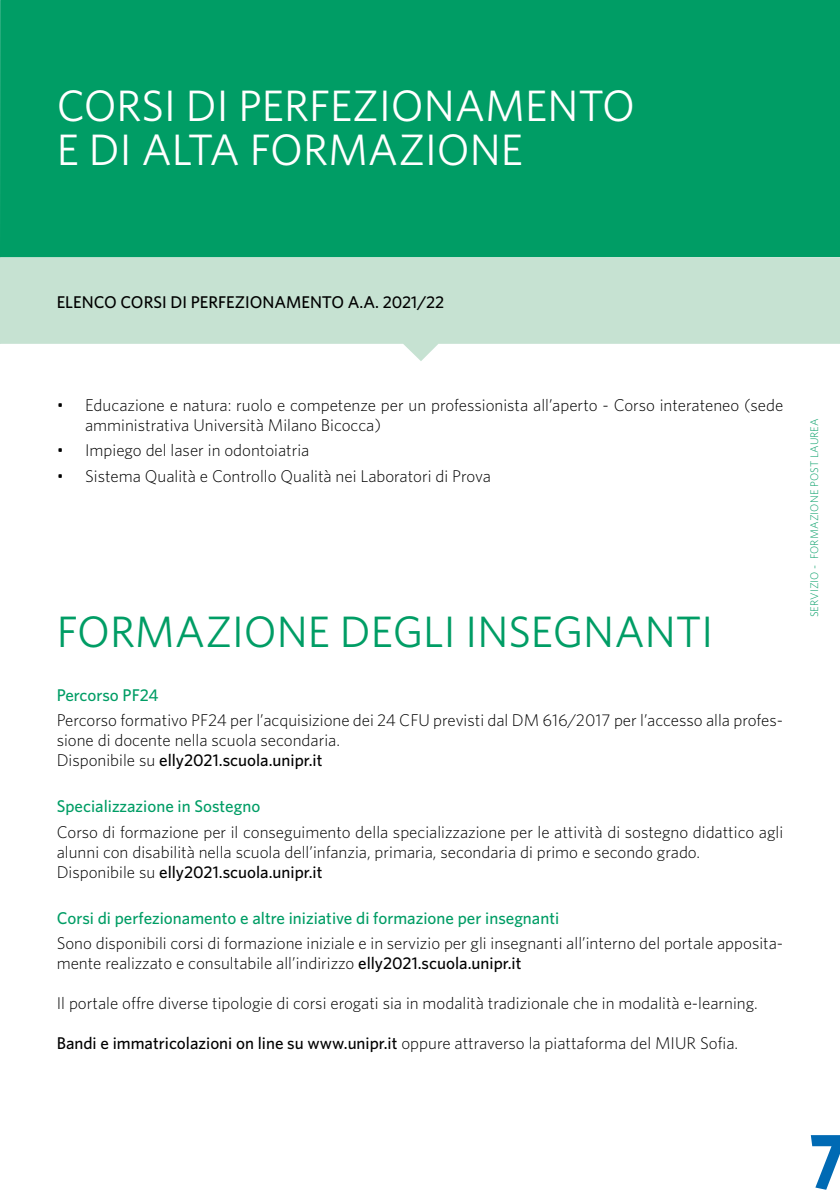
<style>
.page{position:relative;width:840px;height:1191px;background:#fff}
.page>*{position:absolute;margin:0;border:0;box-sizing:border-box;transform-origin:0 0}
.t1{font:700 80px "Whitney";color:#006ab4;scale:.85 1}
.t2{font:44px/44px "Whitney";color:#fff}
.t3{font:44px "Whitney";color:#009d65}
.t4{font:300 17px/20px "Whitney";color:#000}
.t5{font:500 17px "Whitney";color:#000}
.t6{font:500 17px "Whitney";color:#009d65}
.t7{font:300 11px "Whitney";letter-spacing:.01em;color:#009d65}
.s1{font-weight:500}
.s2{font-weight:300}
</style>
<div class="page">
<div style="left:0;top:0;width:839px;height:257px;background:#009d65"></div>
<svg style="left:0;top:257px;width:839px;height:104px;fill:#c6e2d2"></svg>
<h2 class="t2" style="left:57px;top:83px;width:579px">CORSI DI PERFEZIONAMENTO<br>E DI ALTA FORMAZIONE</h2>
<p class="t5" style="left:57px;top:292px;width:389px">ELENCO CORSI DI PERFEZIONAMENTO A.A. 2021/22</p>
<p class="t4" style="left:85px;top:394px;width:699px;text-indent:-28px">• Educazione e natura: ruolo e competenze per un professionista all’aperto - Corso interateneo (sede amministrativa Università Milano Bicocca)</p>
<p class="t4" style="left:57px;top:440px;width:254px">• Impiego del laser in odontoiatria</p>
<p class="t4" style="left:57px;top:466px;width:435px">• Sistema Qualità e Controllo Qualità nei Laboratori di Prova</p>
<h2 class="t3" style="left:57px;top:605px;width:657px">FORMAZIONE DEGLI INSEGNANTI</h2>
<p class="t6" style="left:57px;top:684px;width:103px">Percorso PF24</p>
<p class="t4" style="left:57px;top:710px;width:727px">Percorso formativo PF24 per l’acquisizione dei 24 CFU previsti dal DM 616/2017 per l’accesso alla profes&shy;sione di docente nella scuola secondaria.<br>Disponibile su <span class="s1">elly2021.scuola.unipr.it</span></p>
<p class="t6" style="left:57px;top:796px;width:205px">Specializzazione in Sostegno</p>
<p class="t4" style="left:57px;top:821px;width:727px">Corso di formazione per il conseguimento della specializzazione per le attività di sostegno didattico agli alunni con disabilità nella scuola dell’infanzia, primaria, secondaria di primo e secondo grado.<br>Disponibile su <span class="s1">elly2021.scuola.unipr.it</span></p>
<p class="t6" style="left:57px;top:907px;width:503px">Corsi di perfezionamento e altre iniziative di formazione per insegnanti</p>
<p class="t4" style="left:57px;top:933px;width:727px">Sono disponibili corsi di formazione iniziale e in servizio per gli insegnanti all’interno del portale apposita&shy;mente realizzato e consultabile all’indirizzo <span class="s1">elly2021.scuola.unipr.it</span></p>
<p class="t4" style="left:57px;top:993px;width:702px">Il portale offre diverse tipologie di corsi erogati sia in modalità tradizionale che in modalità e-learning.</p>
<p class="t5" style="left:57px;top:1033px;width:682px">Bandi e immatricolazioni on line su www.unipr.it <span class="s2">oppure attraverso la piattaforma del MIUR Sofia.</span></p>
<p class="t7" style="left:807px;top:617px;width:201px;rotate:-90deg">SERVIZIO - FORMAZIONE POST LAUREA</p>
<h1 class="t1" style="left:808px;top:1112px;width:45px">7</h1>
</div>
